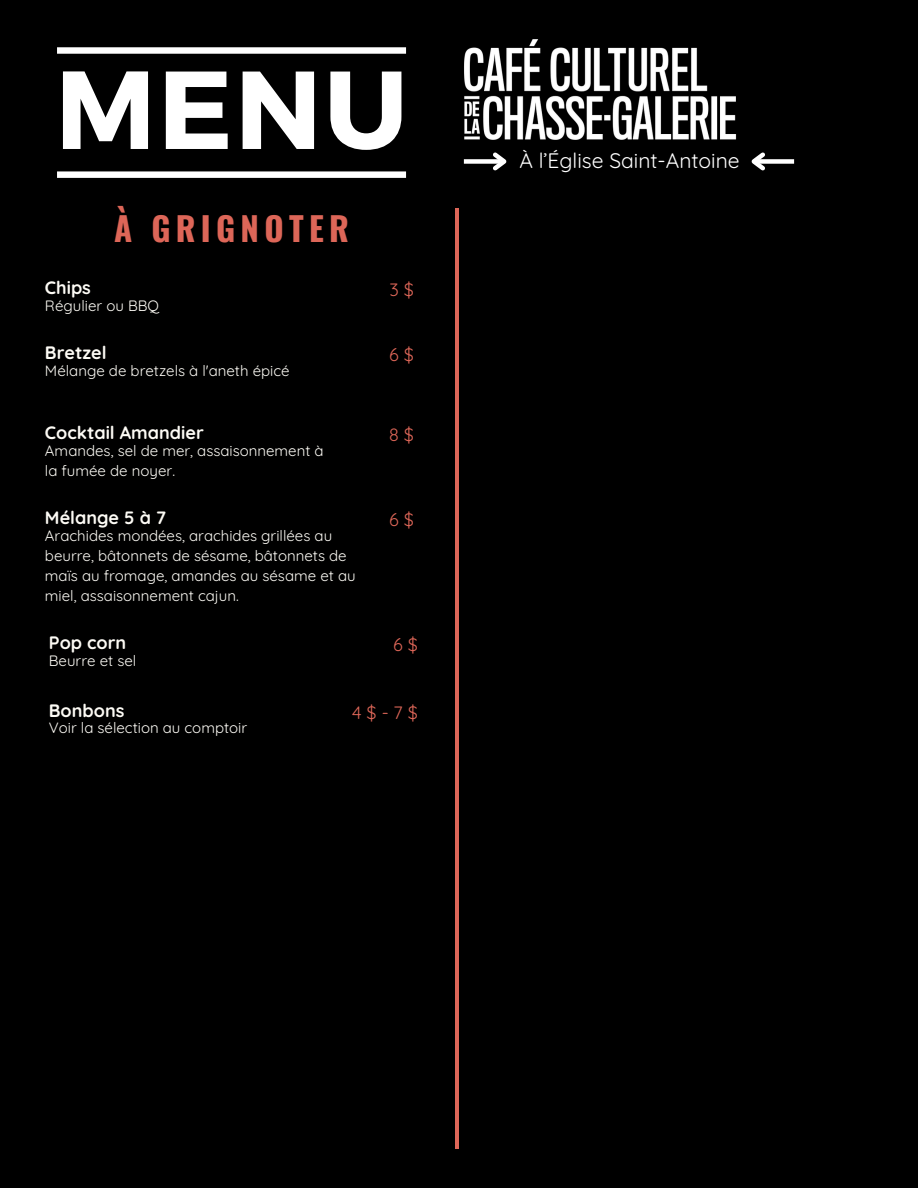
<style>
.page{position:relative;width:918px;height:1188px;background:#000}
.page>*{position:absolute;margin:0;border:0;box-sizing:border-box;transform-origin:0 0}
.t1{font:700 110.7px "Montserrat";color:#fff}
.t2{font:700 33px "Oswald";letter-spacing:.16em;color:#dd6658}
.t3{font:21px "Quicksand";color:#fff}
.t4{font:700 18px "Quicksand";color:#fdfbf5}
.t5{font:18px "Quicksand";color:#dd6658}
.t6{font:15px/20.2px "Quicksand";color:#fdfbf5}
</style>
<div class="page">
<div style="left:57px;top:47px;width:349px;height:7px;background:#fff"></div>
<div style="left:57px;top:171px;width:349px;height:7px;background:#fff"></div>
<hr style="left:455px;top:208px;width:4px;height:940px;background:#dd6658">
<img style="left:464px;top:39px;width:273px;height:101px">
<div style="left:464px;top:159px;width:40px;height:5px;background:#fff"></div>
<svg style="left:489px;top:152px;width:18px;height:19px"></svg>
<div style="left:754px;top:159px;width:40px;height:5px;background:#fff"></div>
<svg style="left:751px;top:152px;width:18px;height:19px"></svg>
<p class="t1" style="left:55px;top:38px;width:354px">MENU</p>
<h4 class="t2" style="left:114px;top:203px;width:236px">À GRIGNOTER</h4>
<h4 class="t4" style="left:45px;top:276px;width:48px">Chips</h4>
<h5 class="t5" style="left:390px;top:278px;width:26px">3 $</h5>
<p class="t6" style="left:45px;top:295px;width:116px">Régulier ou BBQ</p>
<h1 class="t4" style="left:45px;top:341px;width:63px">Bretzel</h1>
<h3 class="t5" style="left:389px;top:343px;width:26px">6 $</h3>
<h2 class="t6" style="left:45px;top:360px;width:246px">Mélange de bretzels à l'aneth épicé</h2>
<h4 class="t4" style="left:45px;top:421px;width:160px">Cocktail Amandier</h4>
<h5 class="t5" style="left:389px;top:423px;width:26px">8 $</h5>
<p class="t6" style="left:45px;top:440px;width:280px">Amandes, sel de mer, assaisonnement à la fumée de noyer.</p>
<h4 class="t4" style="left:45px;top:506px;width:122px">Mélange 5 à 7</h4>
<h5 class="t5" style="left:389px;top:508px;width:26px">6 $</h5>
<p class="t6" style="left:45px;top:525px;width:312px">Arachides mondées, arachides grillées au beurre, bâtonnets de sésame, bâtonnets de maïs au fromage, amandes au sésame et au miel, assaisonnement cajun.</p>
<h4 class="t4" style="left:49px;top:631px;width:79px">Pop corn</h4>
<p class="t5" style="left:393px;top:633px;width:26px">6 $</p>
<h5 class="t6" style="left:49px;top:650px;width:89px">Beurre et sel</h5>
<h5 class="t4" style="left:49px;top:699px;width:77px">Bonbons</h5>
<p class="t5" style="left:352px;top:701px;width:67px">4$-7$</p>
<h4 class="t6" style="left:49px;top:718px;width:200px">Voir la sélection au comptoir</h4>
<h5 class="t3" style="left:519px;top:147px;width:222px">À l’Église Saint-Antoine</h5>
</div>
